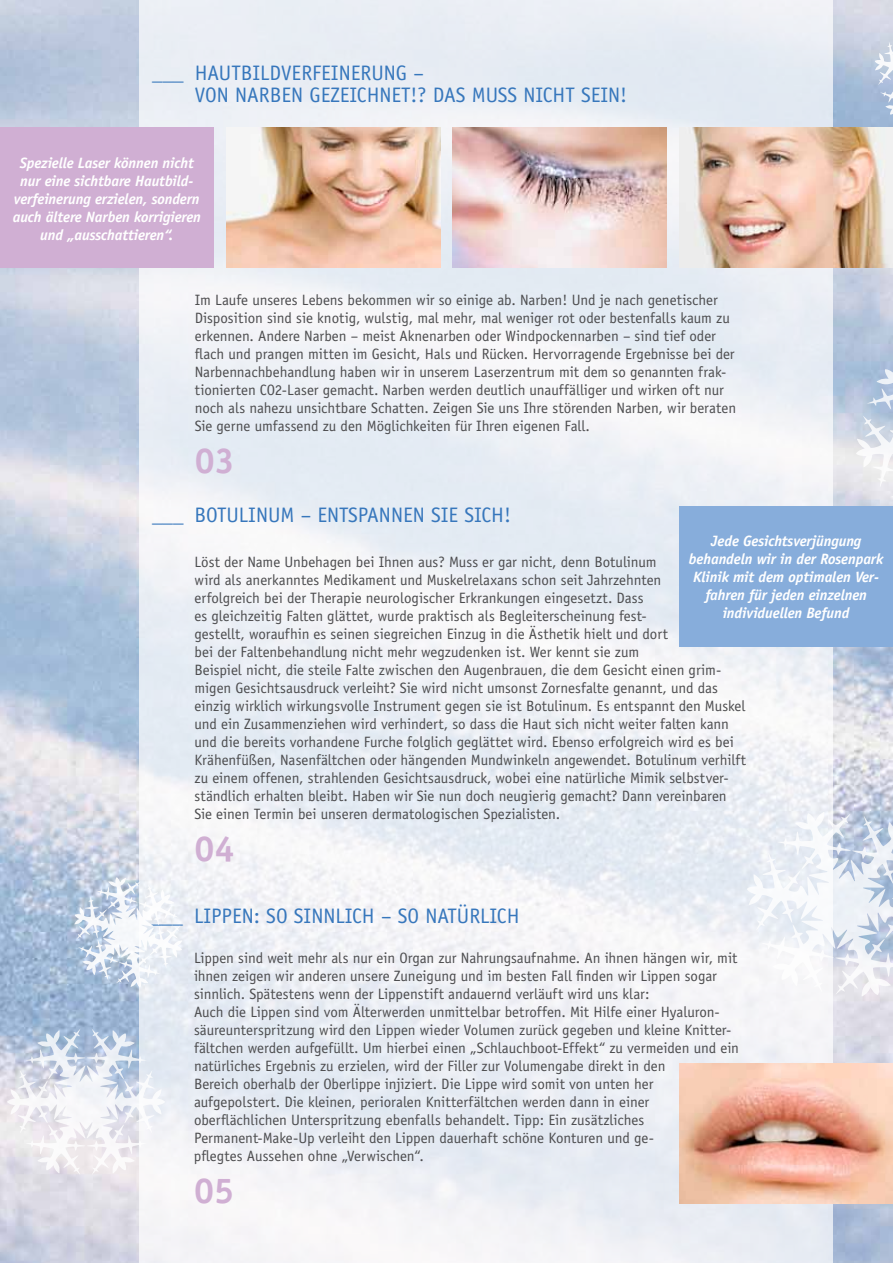
<style>
.page{position:relative;width:893px;height:1263px;background:#fff}
.page>*{position:absolute;margin:0;border:0;box-sizing:border-box;transform-origin:0 0}
.t1{font:700 36px "Officina Sans";color:#d0afd3}
.t2{font:21px/22.5px "Officina Sans";color:#3777bc}
.t3{font:15px/18px "Officina Sans";letter-spacing:-.005em;color:#4d4d4f}
.t4{font:italic 700 15px/18px "Officina Sans";letter-spacing:-.01em;color:#fff;text-align:center}
</style>
<div class="page">
<img style="left:0;top:0;width:893px;height:1263px">
<div style="left:139px;top:0;width:694px;height:1263px;background:linear-gradient(to right,#edf0f5,#eceff5)"></div>
<div style="left:0;top:128px;width:214px;height:140px;background:#d0afd3"></div>
<div style="left:679px;top:506px;width:214px;height:140px;background:#87addb"></div>
<svg style="left:875px;top:21px;width:18px;height:106px;background:#c0cde1"></svg>
<svg style="left:856px;top:353px;width:37px;height:153px"></svg>
<img style="left:679px;top:1063px;width:214px;height:140px">
<img style="left:679px;top:127px;width:214px;height:140px">
<img style="left:226px;top:127px;width:214px;height:140px">
<img style="left:453px;top:128px;width:213px;height:140px">
<svg style="left:74px;top:877px;width:108px;height:110px"></svg>
<svg style="left:7px;top:1028px;width:158px;height:147px"></svg>
<svg style="left:747px;top:812px;width:146px;height:184px"></svg>
<h2 class="t2" style="left:195px;top:61px;width:434px;text-indent:-43px">___ Hautbildverfeinerung –<br>Von Narben gezeichnet!? Das muss nicht sein!</h2>
<p class="t4" style="left:13px;top:153px;width:190px">Spezielle Laser können nicht nur eine sichtbare Hautbild&shy;verfeinerung erzielen, sondern auch ältere Narben korrigieren und „ausschattieren“.</p>
<p class="t3" style="left:195px;top:290px;width:543px">Im Laufe unseres Lebens bekommen wir so einige ab. Narben! Und je nach genetischer Disposition sind sie knotig, wulstig, mal mehr, mal weniger rot oder bestenfalls kaum zu erkennen. Andere Narben – meist Aknenarben oder Windpockennarben – sind tief oder flach und prangen mitten im Gesicht, H als und Rücken. H ervorragende Ergebnisse bei der Narbennachbehandlung haben wir in unserem Laserzentrum mit dem so genannten frak&shy;tionierten CO2-Laser gemacht. Narben werden deutlich unauffälliger und wirken oft nur noch als nahezu unsichtbare Schatten. Zeigen Sie uns Ihre störenden Narben, wir beraten Sie gerne umfassend zu den Möglichkeiten für Ihren eigenen Fall.</p>
<h1 class="t1" style="left:195px;top:438px;width:42px">03</h1>
<h2 class="t2" style="left:152px;top:503px;width:361px">___ Botulinum – Entspannen Sie sich!</h2>
<p class="t3" style="left:195px;top:553px;width:553px">Löst der Name U nbehagen bei Ihnen aus? Muss er gar nicht, denn Botulinum<br>wird als anerkanntes Medikament und Muskelrelaxans schon seit Jahrzehnten<br>erfolgreich bei der Therapie neurologischer Erkrankungen eingesetzt. Dass<br>es gleichzeitig Falten glättet, wurde praktisch als Begleiterscheinung fest-<br>gestellt, woraufhin es seinen siegreichen Einzug in die Ästhetik hielt und dort<br>bei der Faltenbehandlung nicht mehr wegzudenken ist. Wer kennt sie zum<br>Beispiel nicht, die steile Falte zwischen den Augenbrauen, die dem Gesicht einen grim&shy;migen Gesichtsausdruck verleiht? Sie wird nicht umsonst Zornesfalte genannt, und das einzig wirklich wirkungsvolle Instrument gegen sie ist Botulinum. Es entspannt den Muskel und ein Zusammenziehen wird verhindert, so dass die H aut sich nicht weiter falten kann und die bereits vorhandene Furche folglich geglättet wird. Ebenso erfolgreich wird es bei Krähenfüßen, Nasenfältchen oder hängenden Mundwinkeln angewendet. Botulinum verhilft zu einem offenen, strahlenden Gesichtsausdruck, wobei eine natürliche Mimik selbstver&shy;ständlich erhalten bleibt. Haben wir Sie nun doch neugierig gemacht? Dann vereinbaren Sie einen Termin bei unseren dermatologischen Spezialisten.</p>
<h1 class="t1" style="left:195px;top:826px;width:42px">04</h1>
<p class="t4" style="left:689px;top:532px;width:196px">Jede Gesichtsverjüngung behandeln wir in der Rosenpark<br>Klinik mit dem optimalen Ver&shy;fahren für jeden einzelnen individuellen Befund</p>
<h2 class="t2" style="left:151px;top:904px;width:370px">___ Lippen: so sinnlich – so natürlich</h2>
<p class="t3" style="left:151px;top:949px;width:26px">L</p>
<p class="t3" style="left:194px;top:949px;width:547px;text-indent:7px">ippen sind weit mehr als nur ein Organ zur Nahrungsaufnahme. An ihnen hängen wir, mit ihnen zeigen wir anderen unsere Zuneigung und im besten Fall finden wir Lippen sogar sinnlich. Spätestens wenn der Lippenstift andauernd verläuft wird uns klar:<br>Auch die Lippen sind vom Älterwerden unmittelbar betroffen. Mit Hilfe einer Hyaluron&shy;säureunterspritzung wird den Lippen wieder Volumen zurück gegeben und kleine Knitter&shy;fältchen werden aufgefüllt. U m hierbei einen „Schlauchboot-Effekt“ zu vermeiden und ein natürliches Ergebnis zu erzielen, wird der Filler zur Volumengabe direkt in den<br>Bereich oberhalb der Oberlippe injiziert. Die Lippe wird somit von unten her aufgepolstert. Die kleinen, perioralen Knitterfältchen werden dann in einer oberflächlichen Unterspritzung ebenfalls behandelt. Tipp: Ein zusätzliches Permanent-Make-Up verleiht den Lippen dauerhaft schöne Konturen und ge-<br>pflegtes Aussehen ohne „Verwischen“.</p>
<h1 class="t1" style="left:194px;top:1168px;width:42px">05</h1>
</div>
